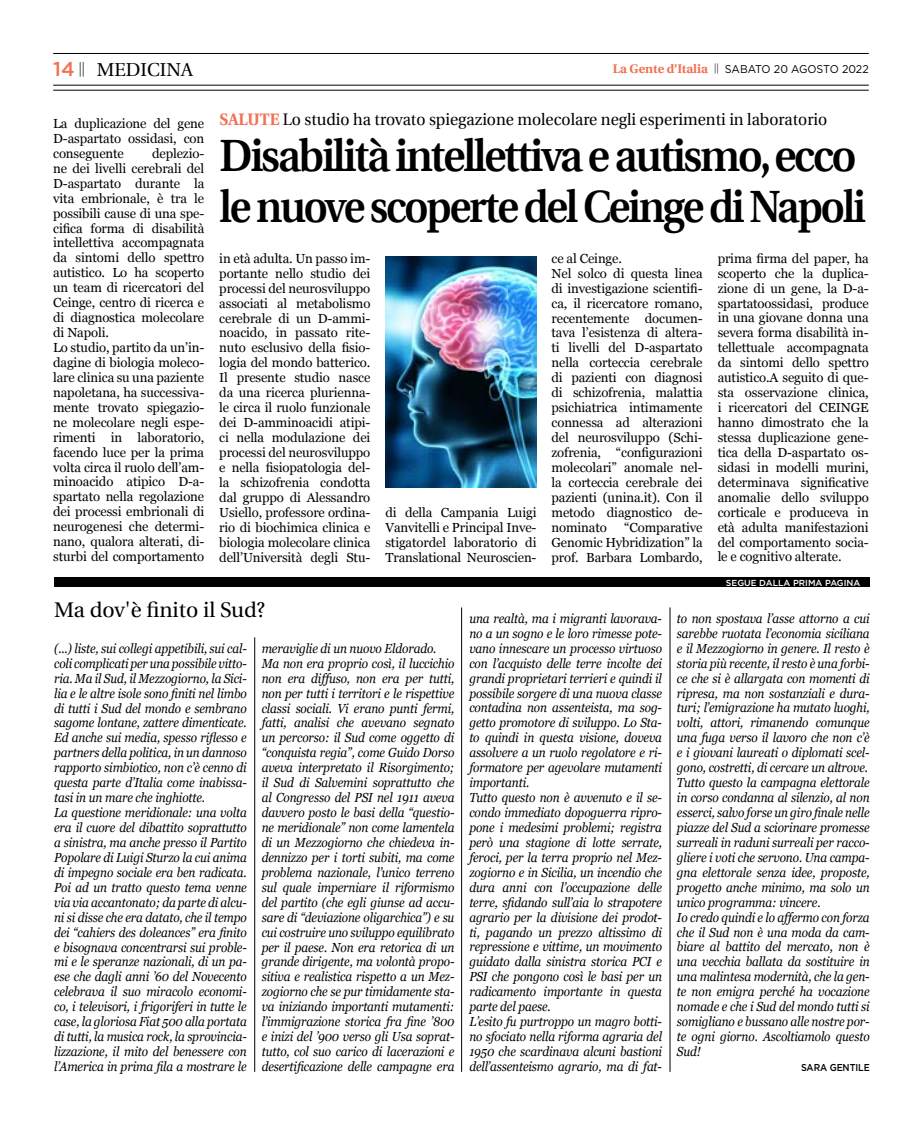
<style>
.page{position:relative;width:922px;height:1125px;background:#fff}
.page>*{position:absolute;margin:0;border:0;box-sizing:border-box;transform-origin:0 0}
.t1{font:600 45.25px/51.2px "Utopia";letter-spacing:-.05em;color:#000;scale:.93 1}
.t2{font:21.25px "Utopia";color:#000}
.t3{font:500 20px "Gotham";color:#f37053}
.t4{font:18.75px "Utopia";color:#000}
.t5{font:16.62px "Utopia";color:#000;scale:.95 1}
.t6{font:italic 13.12px/14.9px "Georgia";letter-spacing:-.01em;color:#000;scale:.9 1}
.t7{font:13.12px/14.9px "Georgia";letter-spacing:-.01em;color:#000;text-align:justify}
.t8{font:700 12.5px "Utopia";color:#f37053}
.t9{font:11.25px "Gotham";letter-spacing:-.01em;color:#000;scale:.95 1}
.t10{font:500 10px "Gotham";letter-spacing:-.01em;color:#000;scale:.9 1}
.t11{font:500 8.75px "Gotham";color:#fff}
.s1{font-weight:700;color:#f37053}
</style>
<div class="page">
<hr style="left:53px;top:53px;width:815px;height:1px;background:#000">
<hr style="left:53px;top:90px;width:815px;height:1px;background:#000">
<hr style="left:53px;top:85px;width:815px;height:1px;background:#000">
<div style="left:54px;top:577px;width:815px;height:10px;background:#000"></div>
<hr style="left:254px;top:637px;width:1px;height:435px;background:#000">
<hr style="left:461px;top:607px;width:1px;height:465px;background:#000">
<hr style="left:669px;top:607px;width:1px;height:465px;background:#000">
<img style="left:385px;top:256px;width:151px;height:232px">
<h3 class="t3" style="left:53px;top:56px;width:33px">14 <sup>||</sup></h3>
<p class="t8" style="left:612px;top:62px;width:96px">La Gente d’Italia</p>
<h3 class="t4" style="left:97px;top:60px;width:98px">MEDICINA</h3>
<p class="t9" style="left:714px;top:62px;width:164px"><sup>||</sup> SABATO 20 AGOSTO 2022</p>
<p class="t5" style="left:53px;top:111px;width:816px"><sub>La</sub> <sub>duplicazione</sub> <sub>del</sub> <sub>gene</sub> <span class="s1">SALUTE</span> Lo studio ha trovato spiegazione molecolare negli esperimenti in laboratorio</p>
<p class="t7" style="left:53px;top:130px;width:152px">D-aspartato ossidasi, con conseguente</p>
<h1 class="t1" style="left:219px;top:130px;width:696px">Disabilità intellettiva e autismo, ecco le nuove scoperte del Ceinge di Napoli</h1>
<p class="t7" style="left:53px;top:145px;width:153px;text-align:left;text-indent:99px">deplezio&shy;ne dei livelli cerebrali del<br>D-aspartato durante la vita embrionale, è tra le possibili cause di una spe&shy;cifica forma di disabilità intellettiva accompagnata da sintomi dello spettro autistico. Lo ha scoperto un team di ricercatori del<br>Ceinge, centro di ricerca e di diagnostica molecolare di Napoli.<br>Lo studio, partito da un’in&shy;dagine di biologia moleco&shy;lare clinica su una paziente napoletana, ha successiva&shy;mente trovato spiegazio&shy;ne molecolare negli espe&shy;rimenti in laboratorio, facendo luce per la prima volta circa il ruolo dell’am&shy;minoacido atipico D-a&shy;spartato nella regolazione dei processi embrionali di neurogenesi che determi&shy;nano, qualora alterati, di&shy;sturbi del comportamento</p>
<p class="t7" style="left:717px;top:250px;width:153px">prima firma del paper, ha scoperto che la duplica&shy;zione di un gene, la D-a&shy;spartatoossidasi, produce in una giovane donna una severa forma disabilità in&shy;tellettuale accompagnata da sintomi dello spettro autistico.A seguito di que&shy;sta osservazione clinica, i ricercatori del CEINGE hanno dimostrato che la stessa duplicazione gene&shy;tica della D-aspartato os&shy;sidasi in modelli murini, determinava significative anomalie dello sviluppo corticale e produceva in età adulta manifestazioni del comportamento socia&shy;le e cognitivo alterate.</p>
<p class="t7" style="left:551px;top:250px;width:152px;text-align:left">ce al Ceinge.<br>Nel solco di questa linea di investigazione scientifi&shy;ca, il ricercatore romano, recentemente documen&shy;tava l’esistenza di altera&shy;ti livelli del D-aspartato nella corteccia cerebrale di pazienti con diagnosi di schizofrenia, malattia psichiatrica intimamente connessa ad alterazioni del neurosviluppo (Schi&shy;zofrenia, “configurazioni molecolari” anomale nel&shy;la corteccia cerebrale dei pazienti (unina.it). Con il metodo diagnostico de&shy;nominato</p>
<p class="t7" style="left:219px;top:250px;width:153px">in età adulta. Un passo im&shy;portante nello studio dei processi del neurosviluppo associati al metabolismo cerebrale di un D-ammi&shy;noacido, in passato rite&shy;nuto esclusivo della fisio&shy;logia del mondo batterico.<br>Il presente studio nasce da una ricerca plurienna&shy;le circa il ruolo funzionale dei D-amminoacidi atipi&shy;ci nella modulazione dei processi del neurosviluppo e nella fisiopatologia del&shy;la schizofrenia condotta dal gruppo di Alessandro Usiello, professore ordina&shy;rio di biochimica clinica e biologia molecolare clinica dell’Università degli Stu-</p>
<p class="t7" style="left:385px;top:505px;width:152px">di della Campania Luigi Vanvitelli e Principal Inve&shy;stigatordel laboratorio di Translational Neuroscien-</p>
<p class="t7" style="left:551px;top:519px;width:153px;text-indent:73px">“Comparative Genomic Hybridization” la prof. Barbara Lombardo,</p>
<h2 class="t2" style="left:54px;top:598px;width:212px">Ma dov'è finito il Sud?</h2>
<p class="t6" style="left:54px;top:640px;width:216px">(...) liste, sui collegi appetibili, sui cal&shy;coli complicati per una possibile vitto&shy;ria. Ma il Sud, il Mezzogiorno, la Sici&shy;lia e le altre isole sono finiti nel limbo di tutti i Sud del mondo e sembrano sagome lontane, zattere dimenticate.<br>Ed anche sui media, spesso riflesso e partners della politica, in un dannoso rapporto simbiotico, non c’è cenno di questa parte d’Italia come inabissa&shy;tasi in un mare che inghiotte.<br>La questione meridionale: una volta era il cuore del dibattito soprattutto a sinistra, ma anche presso il Partito Popolare di Luigi Sturzo la cui anima di impegno sociale era ben radicata.<br>Poi ad un tratto questo tema venne via via accantonato; da parte di alcu&shy;ni si disse che era datato, che il tempo dei “cahiers des doleances” era finito e bisognava concentrarsi sui proble&shy;mi e le speranze nazionali, di un pa&shy;ese che dagli anni ’60 del Novecento celebrava il suo miracolo economi&shy;co, i televisori, i frigoriferi in tutte le case, la gloriosa Fiat 500 alla portata di tutti, la musica rock, la sprovincia&shy;lizzazione, il mito del benessere con l’America in prima fila a mostrare le</p>
<p class="t6" style="left:262px;top:640px;width:216px">meraviglie di un nuovo Eldorado.<br>Ma non era proprio così, il luccichio non era diffuso, non era per tutti, non per tutti i territori e le rispettive classi sociali. Vi erano punti fermi, fatti, analisi che avevano segnato un percorso: il Sud come oggetto di “conquista regia”, come Guido Dorso aveva interpretato il Risorgimento; il Sud di Salvemini soprattutto che al Congresso del PSI nel 1911 aveva davvero posto le basi della “questio&shy;ne meridionale” non come lamentela di un Mezzogiorno che chiedeva in&shy;dennizzo per i torti subiti, ma come problema nazionale, l’unico terreno sul quale imperniare il riformismo del partito (che egli giunse ad accu&shy;sare di “deviazione oligarchica”) e su cui costruire uno sviluppo equilibrato per il paese. Non era retorica di un grande dirigente, ma volontà propo&shy;sitiva e realistica rispetto a un Mez&shy;zogiorno che se pur timidamente sta&shy;va iniziando importanti mutamenti: l’immigrazione storica fra fine ’800 e inizi del ’900 verso gli Usa soprat&shy;tutto, col suo carico di lacerazioni e desertificazione delle campagne era</p>
<p class="t11" style="left:725px;top:577px;width:136px">SEGUE DALLA PRIMA PAGINA</p>
<p class="t6" style="left:469px;top:610px;width:215px">una realtà, ma i migranti lavorava&shy;no a un sogno e le loro rimesse pote&shy;vano innescare un processo virtuoso con l’acquisto delle terre incolte dei grandi proprietari terrieri e quindi il possibile sorgere di una nuova classe contadina non assenteista, ma sog&shy;getto promotore di sviluppo. Lo Sta&shy;to quindi in questa visione, doveva assolvere a un ruolo regolatore e ri&shy;formatore per agevolare mutamenti importanti.<br>Tutto questo non è avvenuto e il se&shy;condo immediato dopoguerra ripro&shy;pone i medesimi problemi; registra però una stagione di lotte serrate, feroci, per la terra proprio nel Mez&shy;zogiorno e in Sicilia, un incendio che dura anni con l’occupazione delle terre, sfidando sull’aia lo strapotere agrario per la divisione dei prodot&shy;ti, pagando un prezzo altissimo di repressione e vittime, un movimento guidato dalla sinistra storica PCI e PSI che pongono così le basi per un radicamento importante in questa parte del paese.<br>L’esito fu purtroppo un magro botti&shy;no sfociato nella riforma agraria del 1950 che scardinava alcuni bastioni dell’assenteismo agrario, ma di fat-</p>
<p class="t6" style="left:676px;top:610px;width:215px">to non spostava l’asse attorno a cui sarebbe ruotata l’economia siciliana e il Mezzogiorno in genere. Il resto è storia più recente, il resto è una forbi&shy;ce che si è allargata con momenti di ripresa, ma non sostanziali e dura&shy;turi; l’emigrazione ha mutato luoghi, volti, attori, rimanendo comunque una fuga verso il lavoro che non c’è e i giovani laureati o diplomati scel&shy;gono, costretti, di cercare un altrove.<br>Tutto questo la campagna elettorale in corso condanna al silenzio, al non esserci, salvo forse un giro finale nelle piazze del Sud a sciorinare promesse surreali in raduni surreali per racco&shy;gliere i voti che servono. Una campa&shy;gna elettorale senza idee, proposte, progetto anche minimo, ma solo un unico programma: vincere.<br>Io credo quindi e lo affermo con forza che il Sud non è una moda da cam&shy;biare al battito del mercato, non è una vecchia ballata da sostituire in una malintesa modernità, che la gen&shy;te non emigra perché ha vocazione nomade e che i Sud del mondo tutti si somigliano e bussano alle nostre por&shy;te ogni giorno. Ascoltiamolo questo Sud!</p>
<p class="t10" style="left:800px;top:1061px;width:78px">SARA GENTILE</p>
</div>
